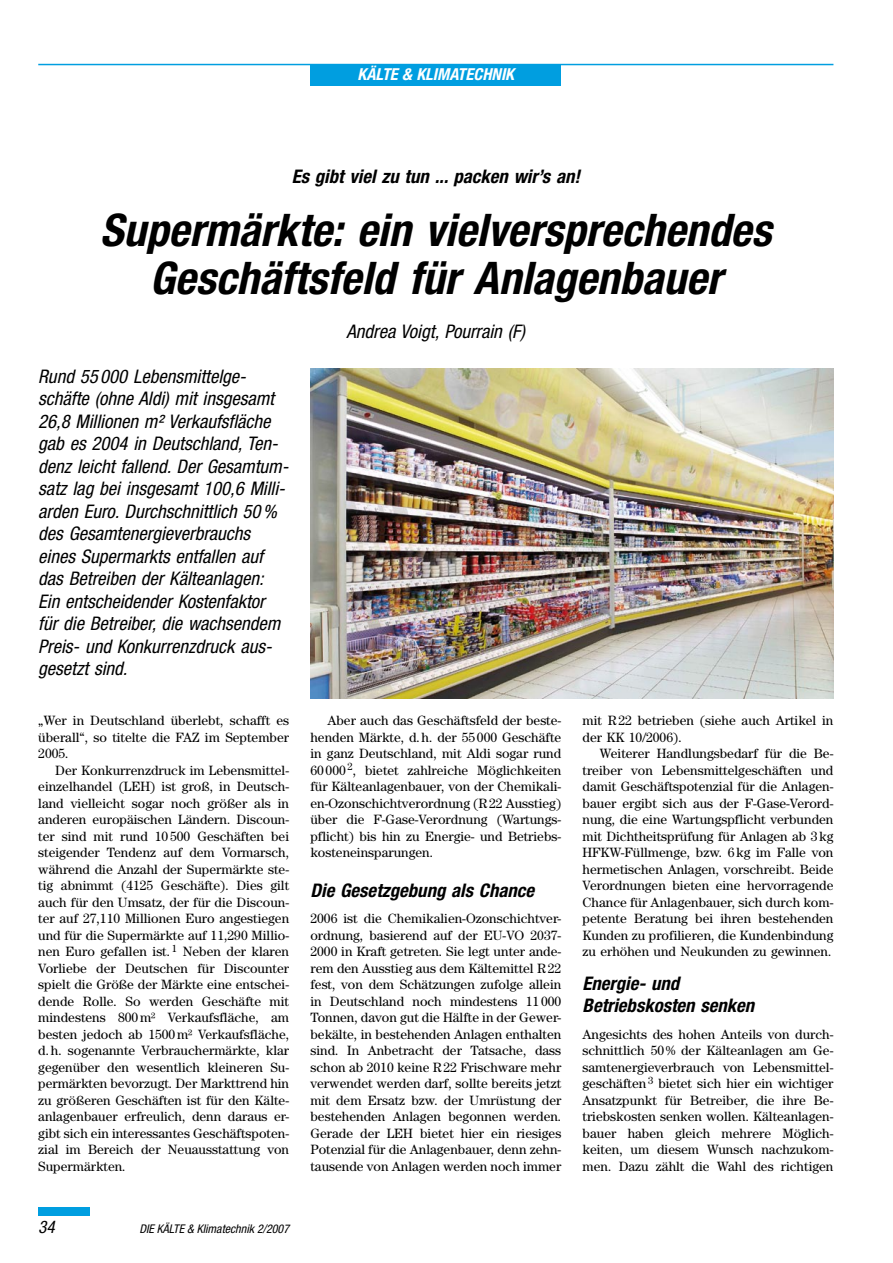
<style>
.page{position:relative;width:893px;height:1263px;background:#fff}
.page>*{position:absolute;margin:0;border:0;box-sizing:border-box;transform-origin:0 0}
.t1{font:italic 700 condensed 45px/48px "Helvetica Neue LT Std";color:#000;text-align:center}
.t2{font:italic condensed 18.75px/22.5px "Helvetica Neue LT Std";color:#000}
.t3{font:italic 700 condensed 18.75px/22.5px "Helvetica Neue LT Std";color:#000}
.t4{font:italic condensed 17.25px "Helvetica Neue LT Std";color:#000}
.t5{font:italic 700 condensed 16.5px "Helvetica Neue LT Std";color:#fff}
.t6{font:13.5px/16.5px "Century Std";color:#000;text-align:justify}
.t7{font:italic condensed 12px "Helvetica Neue LT Std";color:#000}
</style>
<div class="page">
<div style="left:310px;top:65px;width:251px;height:20px;background:#009ee0"></div>
<hr style="left:38px;top:64px;width:795px;height:1px;background:#009ee0">
<div style="left:38px;top:1208px;width:51px;height:8px;background:#009ee0"></div>
<img style="left:310px;top:369px;width:523px;height:330px">
<p class="t5" style="left:358px;top:64px;width:158px">kälte &amp; klimatechnik</p>
<h2 class="t3" style="left:292px;top:166px;width:290px">Es gibt viel zu tun ... packen wir’s an!</h2>
<h1 class="t1" style="left:100px;top:206px;width:673px">Supermärkte: ein vielversprechendes<br>Geschäftsfeld für Anlagenbauer</h1>
<h2 class="t2" style="left:347px;top:321px;width:180px">Andrea Voigt, Pourrain (F)</h2>
<p class="t2" style="left:38px;top:365px;width:252px">Rund 55 000 Lebensmittelge&shy;schäfte (ohne Aldi) mit insgesamt<br>26,8 Millionen m² Verkaufsfläche gab es 2004 in Deutschland, Ten&shy;denz leicht fallend. Der Gesamtum&shy;satz lag bei insgesamt 100,6 Milli&shy;arden Euro. Durchschnittlich 50% des Gesamtenergieverbrauchs eines Supermarkts entfallen auf das Betreiben der Kälteanlagen:<br>Ein entscheidender Kostenfaktor<br>für die Betreiber, die wachsendem<br>Preis- und Konkurrenzdruck aus&shy;gesetzt sind.</p>
<p class="t6" style="left:38px;top:712px;width:252px">„Wer in Deutschland überlebt, schafft es überall“, so titelte die FAZ im September 2005.</p>
<p class="t6" style="left:38px;top:762px;width:252px;text-indent:17px">Der Konkurrenzdruck im Lebensmittel&shy;einzelhandel (LEH) ist groß, in Deutsch&shy;land vielleicht sogar noch größer als in anderen europäischen Ländern. Discoun&shy;ter sind mit rund 10 500 Geschäften bei steigender Tendenz auf dem Vormarsch, während die Anzahl der Supermärkte ste&shy;tig abnimmt (4125 Geschäfte). Dies gilt auch für den Umsatz, der für die Discoun&shy;ter auf 27,110 Millionen Euro angestiegen und für die Supermärkte auf 11,290 Millio&shy;nen Euro gefallen ist. <sup>1</sup> Neben der klaren Vorliebe der Deutschen für Discounter spielt die Größe der Märkte eine entschei&shy;dende Rolle. So werden Geschäfte mit mindestens 800m² Verkaufsfläche, am besten jedoch ab 1500m² Verkaufsfläche, d.h. sogenannte Verbrauchermärkte, klar gegenüber den wesentlich kleineren Su&shy;permärkten bevorzugt. Der Markttrend hin zu größeren Geschäften ist für den Kälte&shy;anlagenbauer erfreulich, denn daraus er&shy;gibt sich ein interessantes Geschäftspoten&shy;zial im Bereich der Neuausstattung von Supermärkten.</p>
<p class="t4" style="left:38px;top:1217px;width:18px">34</p>
<p class="t7" style="left:139px;top:1222px;width:151px">DIE KÄLTE &amp; Klimatechnik 2/2007</p>
<p class="t6" style="left:310px;top:712px;width:252px;text-indent:17px">Aber auch das Geschäftsfeld der beste&shy;henden Märkte, d.h. der 55000 Geschäfte in ganz Deutschland, mit Aldi sogar rund 60000 <sup>2</sup>, bietet zahlreiche Möglichkeiten für Kälteanlagenbauer, von der Chemikali&shy;en-Ozonschichtverordnung (R22 Ausstieg) über die F-Gase-Verordnung (Wartungs&shy;pflicht) bis hin zu Energie- und Betriebs&shy;kosteneinsparungen.</p>
<h2 class="t3" style="left:310px;top:879px;width:226px">Die Gesetzgebung als Chance</h2>
<p class="t6" style="left:310px;top:910px;width:252px">2006 ist die Chemikalien-Ozonschichtver&shy;ordnung, basierend auf der EU-VO 2037- 2000 in Kraft getreten. Sie legt unter ande&shy;rem den Ausstieg aus dem Kältemittel R22 fest, von dem Schätzungen zufolge allein in Deutschland noch mindestens 11000<br>Tonnen, davon gut die Hälfte in der Gewer&shy;bekälte, in bestehenden Anlagen enthalten sind. In Anbetracht der Tatsache, dass schon ab 2010 keine R22 Frischware mehr verwendet werden darf, sollte bereits jetzt mit dem Ersatz bzw. der Umrüstung der bestehenden Anlagen begonnen werden.<br>Gerade der LEH bietet hier ein riesiges Potenzial für die Anlagenbauer, denn zehn&shy;tausende von Anlagen werden noch immer</p>
<p class="t6" style="left:583px;top:712px;width:252px">mit R22 betrieben (siehe auch Artikel in der KK 10/2006).</p>
<p class="t6" style="left:583px;top:745px;width:252px;text-indent:17px">Weiterer Handlungsbedarf für die Be&shy;treiber von Lebensmittelgeschäften und damit Geschäftspotenzial für die Anlagen&shy;bauer ergibt sich aus der F-Gase-Verord&shy;nung, die eine Wartungspflicht verbunden mit Dichtheitsprüfung für Anlagen ab 3kg HFKW-Füllmenge, bzw. 6kg im Falle von hermetischen Anlagen, vorschreibt. Beide Verordnungen bieten eine hervorragende Chance für Anlagenbauer, sich durch kom&shy;petente Beratung bei ihren bestehenden Kunden zu profilieren, die Kundenbindung zu erhöhen und Neukunden zu gewinnen.</p>
<h2 class="t3" style="left:583px;top:972px;width:174px">Energie- und<br>Betriebskosten senken</h2>
<p class="t6" style="left:583px;top:1026px;width:252px">Angesichts des hohen Anteils von durch&shy;schnittlich 50% der Kälteanlagen am Ge&shy;samtenergieverbrauch von Lebensmittel&shy;geschäften <sup>3</sup> bietet sich hier ein wichtiger Ansatzpunkt für Betreiber, die ihre Be&shy;triebskosten senken wollen. Kälteanlagen&shy;bauer haben gleich mehrere Möglich&shy;keiten, um diesem Wunsch nachzukom&shy;men. Dazu zählt die Wahl des richtigen</p>
</div>
